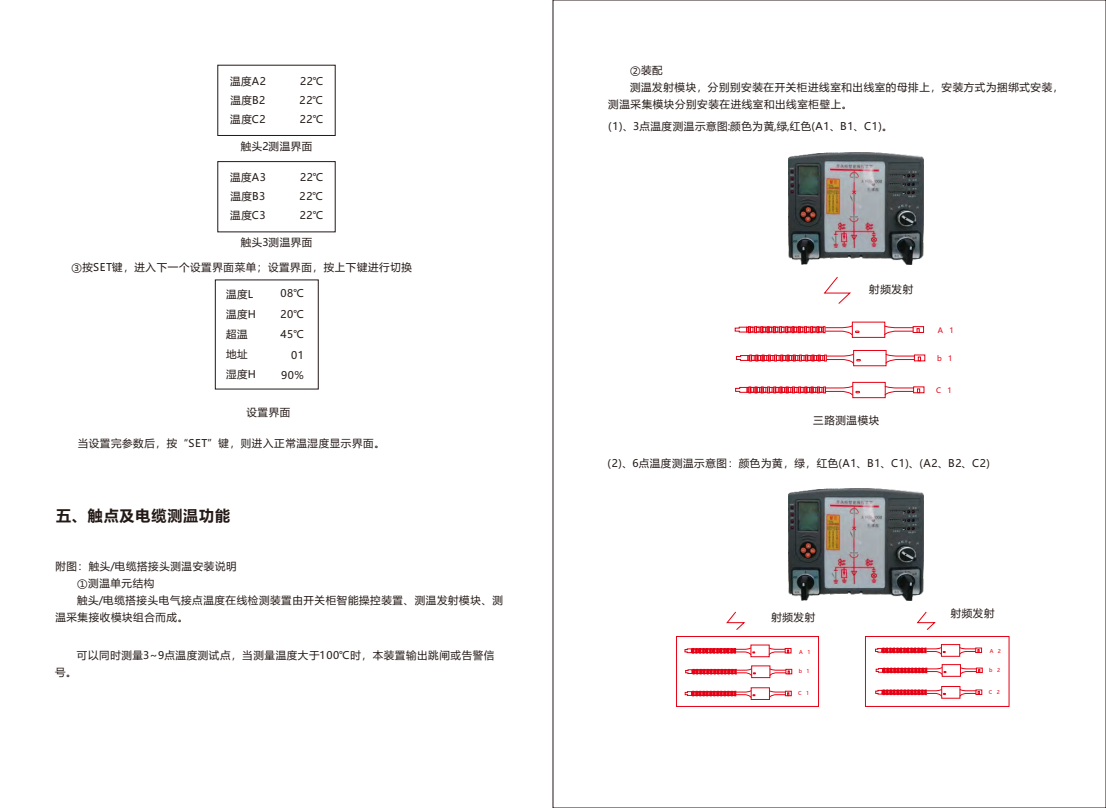
<style>
.page{position:relative;width:1106px;height:808px;background:#fff}
.page>*{position:absolute;margin:0;border:0;box-sizing:border-box;transform-origin:0 0}
.t1{font:700 15px "Microsoft Ya Hei";letter-spacing:.06em;color:#231916}
.t2{font:10.5px/20.5px "Microsoft Ya Hei";letter-spacing:.06em;color:#231916;text-align:right}
.t3{font:7.35px "Microsoft Ya Hei";color:#e60013}
.t4{font:5.25px "Microsoft Ya Hei";color:#e60013}
</style>
<div class="page">
<div style="left:217px;top:65px;width:118px;height:71px;border:1px solid #231916"></div>
<div style="left:217px;top:161px;width:118px;height:71px;border:1px solid #231916"></div>
<div style="left:215px;top:279px;width:104px;height:110px;border:1px solid #231916"></div>
<img style="left:788px;top:152px;width:135px;height:112px">
<img style="left:788px;top:488px;width:135px;height:112px">
<div style="left:852px;top:322px;width:33px;height:16px;border:1px solid #e60013"></div>
<svg style="left:734px;top:325px;width:125px;height:11px"></svg>
<div style="left:912px;top:326px;width:11px;height:7px;border:1px solid #e60013"></div>
<svg style="left:883px;top:325px;width:36px;height:11px"></svg>
<div style="left:853px;top:350px;width:33px;height:16px;border:1px solid #e60013"></div>
<svg style="left:736px;top:353px;width:124px;height:11px"></svg>
<div style="left:914px;top:355px;width:11px;height:6px;border:1px solid #e60013"></div>
<svg style="left:884px;top:353px;width:36px;height:11px"></svg>
<div style="left:852px;top:382px;width:33px;height:16px;border:1px solid #e60013"></div>
<svg style="left:735px;top:385px;width:124px;height:11px"></svg>
<svg style="left:884px;top:385px;width:36px;height:11px"></svg>
<svg style="left:823px;top:277px;width:28px;height:27px"></svg>
<div style="left:750px;top:645px;width:19px;height:12px;border:1px solid #e60013"></div>
<svg style="left:684px;top:647px;width:71px;height:9px"></svg>
<svg style="left:768px;top:647px;width:23px;height:9px"></svg>
<div style="left:751px;top:665px;width:19px;height:13px;border:1px solid #e60013"></div>
<svg style="left:685px;top:668px;width:70px;height:9px"></svg>
<svg style="left:769px;top:668px;width:23px;height:9px"></svg>
<div style="left:751px;top:687px;width:18px;height:13px;border:1px solid #e60013"></div>
<svg style="left:684px;top:690px;width:71px;height:8px"></svg>
<svg style="left:768px;top:690px;width:23px;height:8px"></svg>
<div style="left:676px;top:636px;width:142px;height:71px;border:1px solid #e60013"></div>
<svg style="left:726px;top:611px;width:19px;height:19px"></svg>
<div style="left:941px;top:644px;width:19px;height:13px;border:1px solid #e60013"></div>
<svg style="left:875px;top:646px;width:70px;height:9px"></svg>
<svg style="left:958px;top:646px;width:23px;height:9px"></svg>
<div style="left:941px;top:664px;width:19px;height:13px;border:1px solid #e60013"></div>
<svg style="left:875px;top:666px;width:71px;height:9px"></svg>
<svg style="left:959px;top:666px;width:23px;height:9px"></svg>
<div style="left:941px;top:686px;width:19px;height:12px;border:1px solid #e60013"></div>
<svg style="left:875px;top:688px;width:70px;height:9px"></svg>
<svg style="left:958px;top:688px;width:24px;height:9px"></svg>
<div style="left:865px;top:636px;width:144px;height:71px;border:1px solid #e60013"></div>
<svg style="left:916px;top:611px;width:20px;height:19px"></svg>
<p class="t2" style="left:230px;top:72px;width:37px">温度A2</p>
<p class="t2" style="left:300px;top:72px;width:25px">22℃</p>
<p class="t2" style="left:230px;top:91px;width:36px">温度B2</p>
<p class="t2" style="left:300px;top:91px;width:25px">22℃</p>
<p class="t2" style="left:230px;top:110px;width:37px">温度C2</p>
<p class="t2" style="left:300px;top:110px;width:25px">22℃</p>
<p class="t2" style="left:241px;top:137px;width:73px">触头2测温界面</p>
<p class="t2" style="left:230px;top:168px;width:37px">温度A3</p>
<p class="t2" style="left:300px;top:168px;width:25px">22℃</p>
<p class="t2" style="left:230px;top:187px;width:36px">温度B3</p>
<p class="t2" style="left:300px;top:187px;width:25px">22℃</p>
<p class="t2" style="left:230px;top:206px;width:37px">温度C3</p>
<p class="t2" style="left:300px;top:206px;width:25px">22℃</p>
<p class="t2" style="left:241px;top:233px;width:73px">触头3测温界面</p>
<p class="t2" style="left:72px;top:258px;width:342px">③按SET键，进入下一个设置界面菜单；设置界面，按上下键进行切换</p>
<p class="t2" style="left:226px;top:285px;width:31px;line-height:20px;text-align:left">温度L温度H超温地址湿度H</p>
<p class="t2" style="left:246px;top:402px;width:45px">设置界面</p>
<p class="t2" style="left:280px;top:284px;width:25px">08℃<br>20℃<br>45℃<br>01<br>90%</p>
<p class="t2" style="left:78px;top:434px;width:309px">当设置完参数后，按“SET”键，则进入正常温湿度显示界面。</p>
<h1 class="t1" style="left:56px;top:509px;width:175px">五、触点及电缆测温功能</h1>
<p class="t2" style="left:55px;top:557px;width:183px">附图：触头/电缆搭接头测温安装说明</p>
<p class="t2" style="left:77px;top:574px;width:79px">①测温单元结构</p>
<p class="t2" style="left:77px;top:591px;width:427px">触头/电缆搭接头电气接点温度在线检测装置由开关柜智能操控装置、测温发射模块、测</p>
<p class="t2" style="left:55px;top:608px;width:134px">温采集接收模块组合而成。</p>
<p class="t2" style="left:77px;top:645px;width:419px">可以同时测量3~9点温度测试点，当测量温度大于100℃时，本装置输出跳闸或告警信</p>
<p class="t2" style="left:55px;top:663px;width:23px">号。</p>
<p class="t2" style="left:630px;top:61px;width:34px">②装配</p>
<p class="t2" style="left:630px;top:78px;width:435px">测温发射模块，分别别安装在开关柜进线室和出线室的母排上，安装方式为捆绑式安装，</p>
<p class="t2" style="left:608px;top:95px;width:246px">测温采集模块分别安装在进线室和出线室柜壁上。</p>
<p class="t2" style="left:608px;top:117px;width:286px">(1)、3点温度测温示意图:颜色为黄,绿,红色(A1、B1、C1)。</p>
<p class="t2" style="left:869px;top:280px;width:45px">射频发射</p>
<p class="t2" style="left:813px;top:411px;width:68px">三路测温模块</p>
<p class="t3" style="left:938px;top:327px;width:17px">A 1</p>
<p class="t3" style="left:937px;top:355px;width:17px">b 1</p>
<p class="t3" style="left:936px;top:387px;width:17px">C 1</p>
<p class="t2" style="left:607px;top:453px;width:384px">(2)、6点温度测温示意图：颜色为黄，绿，红色(A1、B1、C1)、(A2、B2、C2)</p>
<p class="t2" style="left:771px;top:608px;width:45px">射频发射</p>
<p class="t2" style="left:950px;top:604px;width:45px">射频发射</p>
<p class="t4" style="left:799px;top:649px;width:13px">A 1</p>
<p class="t4" style="left:798px;top:669px;width:12px">b 1</p>
<p class="t4" style="left:798px;top:691px;width:13px">C 1</p>
<p class="t4" style="left:989px;top:649px;width:13px">A 2</p>
<p class="t4" style="left:989px;top:667px;width:12px">b 2</p>
<p class="t4" style="left:988px;top:690px;width:13px">C 2</p>
</div>
